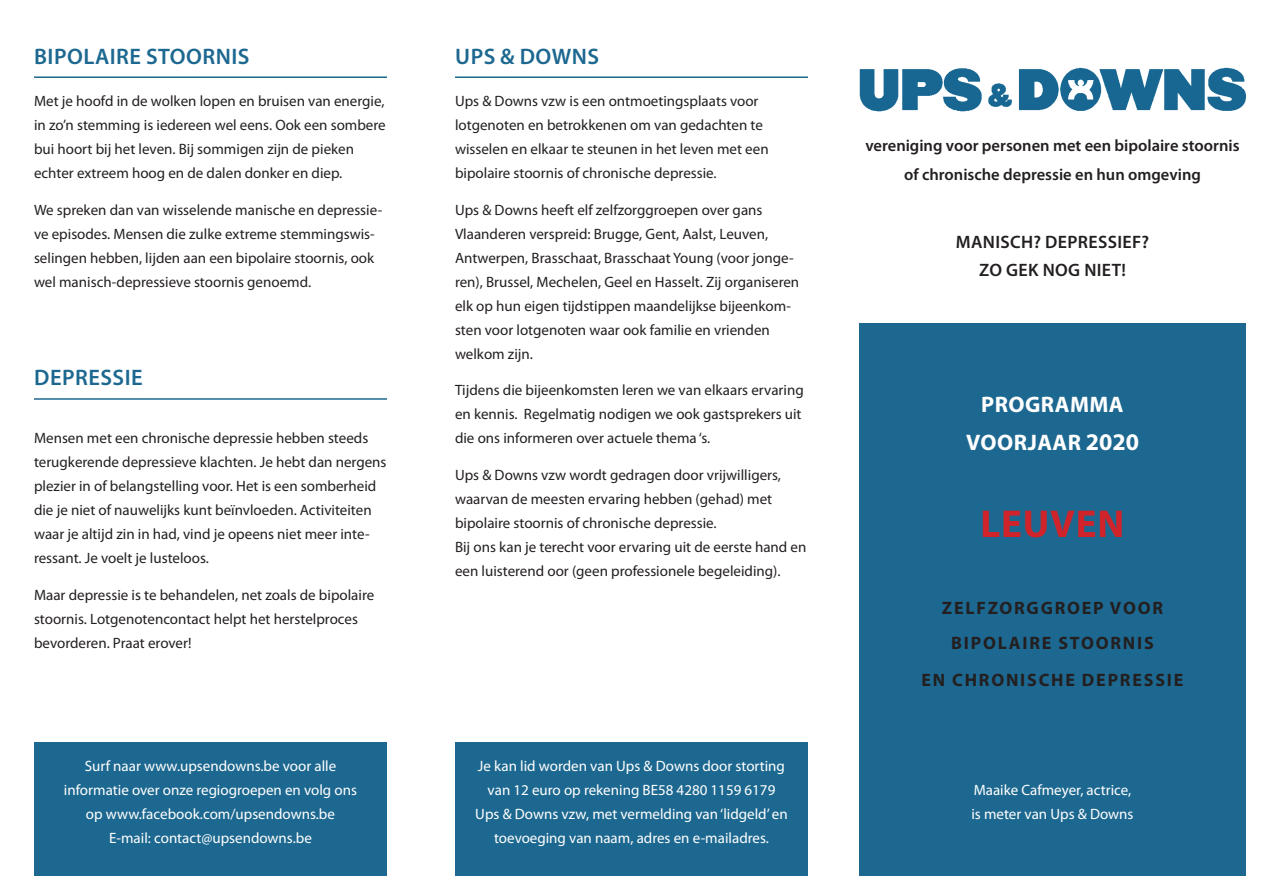
<style>
.page{position:relative;width:1263px;height:893px;background:#fff}
.page>*{position:absolute;margin:0;border:0;box-sizing:border-box;transform-origin:0 0}
.t1{font:700 39px "Myriad Pro";letter-spacing:.02em;color:#d1232a}
.TITEL_ROOD{font:600 22.5px "Myriad Pro";letter-spacing:.02em;color:#1d6890}
.t2{font:700 22.5px/37.5px "Myriad Pro";letter-spacing:.02em;color:#fff;text-align:center}
.t3{font:700 18px/34.5px "Myriad Pro";letter-spacing:.1em;color:#231f20;text-align:center}
.t4{font:600 18px "Myriad Pro";letter-spacing:.02em;color:#231f20}
.t5{font:600 16.5px "Myriad Pro";color:#231f20}
.broodtekst_buitenkan{font:15px/24px "Myriad Pro";color:#231f20}
.broodtekst_buitenkan-2{font:15px/24px "Myriad Pro";color:#fff;text-align:center}
.s1{font-size:24px}
</style>
<div class="page">
<div style="left:455px;top:743px;width:353px;height:133px;background:#1d6890"></div>
<hr style="left:34px;top:76px;width:353px;height:2px;background:#1d6890">
<hr style="left:455px;top:76px;width:353px;height:2px;background:#1d6890">
<hr style="left:34px;top:398px;width:353px;height:2px;background:#1d6890">
<div style="left:859px;top:323px;width:387px;height:553px;background:#1d6890"></div>
<img style="left:859px;top:67px;width:387px;height:45px">
<div style="left:34px;top:743px;width:353px;height:133px;background:#1d6890"></div>
<p class="TITEL_ROOD" style="left:34px;top:42px;width:217px">Bipolaire stoornis</p>
<p class="TITEL_ROOD" style="left:455px;top:42px;width:145px">Ups &amp; Downs</p>
<p class="broodtekst_buitenkan" style="left:34px;top:89px;width:353px">Met je hoofd in de wolken lopen en bruisen van energie, in zo’n stemming is iedereen wel eens. Ook een sombere bui hoort bij het leven. Bij sommigen zijn de pieken echter extreem hoog en de dalen donker en diep.</p>
<p class="broodtekst_buitenkan" style="left:34px;top:197px;width:350px">We spreken dan van wisselende manische en depressie&shy;ve episodes. Mensen die zulke extreme stemmingswis&shy;selingen hebben, lijden aan een bipolaire stoornis, ook wel manisch-depressieve stoornis genoemd.</p>
<p class="TITEL_ROOD" style="left:34px;top:364px;width:110px">Depressie</p>
<p class="broodtekst_buitenkan" style="left:34px;top:426px;width:354px">Mensen met een chronische depressie hebben steeds terugkerende depressieve klachten. Je hebt dan nergens plezier in of belangstelling voor. Het is een somberheid die je niet of nauwelijks kunt beïnvloeden. Activiteiten waar je altijd zin in had, vind je opeens niet meer inte&shy;ressant. Je voelt je lusteloos.</p>
<p class="broodtekst_buitenkan" style="left:34px;top:583px;width:342px">Maar depressie is te behandelen, net zoals de bipolaire stoornis. Lotgenotencontact helpt het herstelproces bevorderen. Praat erover!</p>
<p class="broodtekst_buitenkan-2" style="left:64px;top:754px;width:295px">Surf naar www.upsendowns.be voor alle informatie over onze regiogroepen en volg ons op www.facebook.com/upsendowns.be E-mail: contact@upsendowns.be</p>
<p class="broodtekst_buitenkan" style="left:455px;top:89px;width:315px">Ups &amp; Downs vzw is een ontmoetingsplaats voor lotgenoten en betrokkenen om van gedachten te wisselen en elkaar te steunen in het leven met een bipolaire stoornis of chronische depressie.</p>
<p class="broodtekst_buitenkan" style="left:455px;top:197px;width:346px">Ups &amp; Downs heeft elf zelfzorggroepen over gans Vlaanderen verspreid: Brugge, Gent, Aalst, Leuven, Antwerpen, Brasschaat, Brasschaat Young (voor jonge&shy;ren), Brussel, Mechelen, Geel en Hasselt. Zij organiseren elk op hun eigen tijdstippen maandelijkse bijeenkom&shy;sten voor lotgenoten waar ook familie en vrienden welkom zijn.</p>
<p class="broodtekst_buitenkan" style="left:455px;top:378px;width:350px">Tijdens die bijeenkomsten leren we van elkaars ervaring en kennis. Regelmatig nodigen we ook gastsprekers uit die ons informeren over actuele thema ‘s.</p>
<p class="broodtekst_buitenkan" style="left:455px;top:463px;width:353px">Ups &amp; Downs vzw wordt gedragen door vrijwilligers, waarvan de meesten ervaring hebben (gehad) met bipolaire stoornis of chronische depressie.<br>Bij ons kan je terecht voor ervaring uit de eerste hand en een luisterend oor (geen professionele begeleiding).</p>
<p class="broodtekst_buitenkan-2" style="left:475px;top:754px;width:314px">Je kan lid worden van Ups &amp; Downs door storting van 12 euro op rekening BE58 4280 1159 6179<br>Ups &amp; Downs vzw, met vermelding van ‘lidgeld’ en toevoeging van naam, adres en e-mailadres.</p>
<p class="t5" style="left:865px;top:135px;width:376px">vereniging voor personen met een bipolaire stoornis</p>
<p class="t5" style="left:904px;top:164px;width:298px">of chronische depressie en hun omgeving</p>
<p class="t4" style="left:956px;top:230px;width:195px">Manisch? Depressief?</p>
<p class="t4" style="left:979px;top:259px;width:148px">Zo gek nog niet!</p>
<p class="t2" style="left:966px;top:385px;width:175px">PROGRAMMA<br>VOORJAAR <span class="s1">2020</span></p>
<p class="t1" style="left:980px;top:499px;width:145px">LEUVEN</p>
<p class="t3" style="left:942px;top:590px;width:223px">ZELFZORGGROEP VOOR<br>BIPOLAIRE STOORNIS</p>
<p class="t3" style="left:921px;top:662px;width:263px">EN CHRONISCHE DEPRESSIE</p>
<p class="broodtekst_buitenkan-2" style="left:971px;top:778px;width:164px;text-align:left">Maaike Cafmeyer, actrice, is meter van Ups &amp; Downs</p>
</div>
